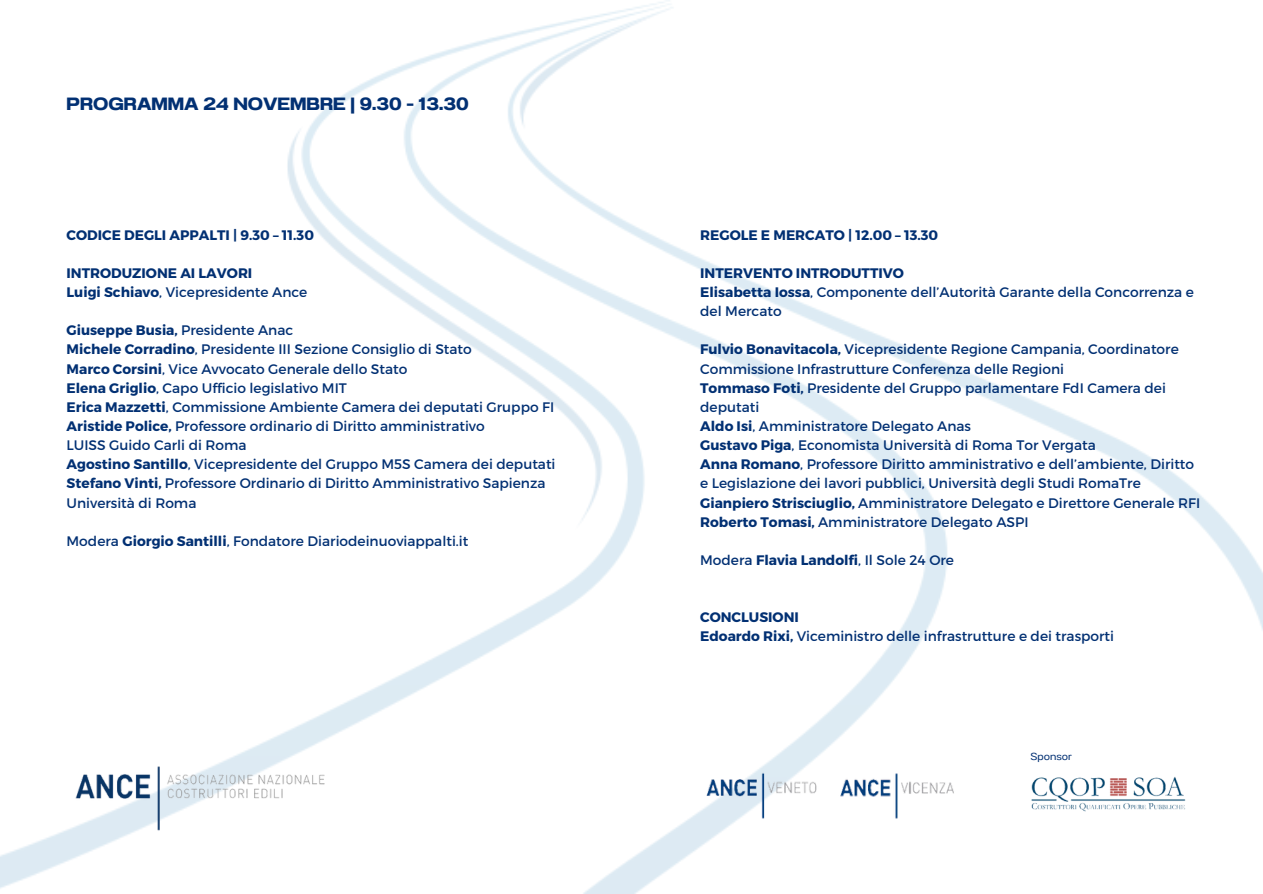
<style>
.page{position:relative;width:1263px;height:894px;background:#fff}
.page>*{position:absolute;margin:0;border:0;box-sizing:border-box;transform-origin:0 0}
.t1{font:17.7px "Anantason Bold Wd 125";color:#023073}
.t2{font:13.8px/19px "Montserrat";color:#023073}
.t3{font:700 13.8px "Montserrat";color:#023073}
.t4{font:10.2px "Anantason Wd 125";color:#023073}
.s1{font-weight:700}
.s2{font-weight:400}
</style>
<div class="page">
<img style="left:0;top:0;width:1263px;height:893px">
<img style="left:1030px;top:770px;width:157px;height:41px">
<img style="left:700px;top:771px;width:122px;height:50px">
<img style="left:836px;top:770px;width:124px;height:50px">
<img style="left:67px;top:757px;width:268px;height:78px">
<p class="t1" style="left:67px;top:93px;width:403px">PROGRAMMA 24 NOVEMBRE | 9.30 - 13.30</p>
<p class="t3" style="left:67px;top:226px;width:249px">CODICE DEGLI APPALTI | 9.30 – 11.30</p>
<p class="t3" style="left:67px;top:264px;width:187px">INTRODUZIONE AI LAVORI</p>
<p class="t2" style="left:67px;top:282px;width:242px"><span class="s1">Luigi Schiavo</span>, Vicepresidente Ance</p>
<p class="t3" style="left:67px;top:321px;width:228px">Giuseppe Busia, <span class="s2">Presidente Anac</span></p>
<p class="t2" style="left:67px;top:339px;width:407px"><span class="s1">Michele Corradino</span>, Presidente III Sezione Consiglio di Stato</p>
<p class="t2" style="left:67px;top:358px;width:342px"><span class="s1">Marco Corsini</span>, Vice Avvocato Generale dello Stato</p>
<p class="t2" style="left:67px;top:377px;width:282px"><span class="s1">Elena Griglio</span>, Capo Ufficio legislativo MIT</p>
<p class="t2" style="left:67px;top:396px;width:489px"><span class="s1">Erica Mazzetti</span>, Commissione Ambiente Camera dei deputati Gruppo FI</p>
<p class="t2" style="left:67px;top:415px;width:420px"><span class="s1">Aristide Police,</span> Professore ordinario di Diritto amministrativo</p>
<p class="t2" style="left:67px;top:435px;width:182px">LUISS Guido Carli di Roma</p>
<p class="t2" style="left:67px;top:454px;width:490px"><span class="s1">Agostino Santillo</span>, Vicepresidente del Gruppo M5S Camera dei deputati</p>
<p class="t2" style="left:67px;top:473px;width:480px"><span class="s1">Stefano Vinti,</span> Professore Ordinario di Diritto Amministrativo Sapienza<br>Università di Roma</p>
<p class="t2" style="left:67px;top:530px;width:403px">Modera <span class="s1">Giorgio Santilli</span>, Fondatore Diariodeinuoviappalti.it</p>
<p class="t3" style="left:700px;top:226px;width:239px">REGOLE E MERCATO | 12.00 – 13.30</p>
<p class="t3" style="left:700px;top:264px;width:205px">INTERVENTO INTRODUTTIVO</p>
<p class="t2" style="left:700px;top:282px;width:495px"><span class="s1">Elisabetta Iossa</span>, Componente dell’Autorità Garante della Concorrenza e del Mercato</p>
<p class="t2" style="left:700px;top:339px;width:480px"><span class="s1">Fulvio Bonavitacola,</span> Vicepresidente Regione Campania, Coordinatore<br>Commissione Infrastrutture Conferenza delle Regioni</p>
<p class="t2" style="left:700px;top:377px;width:467px"><span class="s1">Tommaso Foti,</span> Presidente del Gruppo parlamentare FdI Camera dei deputati</p>
<p class="t2" style="left:700px;top:415px;width:272px"><span class="s1">Aldo Isi</span>, Amministratore Delegato Anas</p>
<p class="t2" style="left:700px;top:435px;width:397px"><span class="s1">Gustavo Piga</span>, Economista Università di Roma Tor Vergata</p>
<p class="t2" style="left:700px;top:454px;width:495px"><span class="s1">Anna Romano</span>, Professore Diritto amministrativo e dell’ambiente, Diritto e Legislazione dei lavori pubblici, Università degli Studi RomaTre</p>
<p class="t2" style="left:700px;top:492px;width:502px"><span class="s1">Gianpiero Strisciuglio,</span> Amministratore Delegato e Direttore Generale RFI</p>
<p class="t2" style="left:700px;top:511px;width:330px"><span class="s1">Roberto Tomasi,</span> Amministratore Delegato ASPI</p>
<p class="t2" style="left:700px;top:549px;width:255px">Modera <span class="s1">Flavia Landolfi</span>, Il Sole 24 Ore</p>
<p class="t3" style="left:700px;top:608px;width:100px">CONCLUSIONI</p>
<p class="t2" style="left:700px;top:626px;width:415px"><span class="s1">Edoardo Rixi,</span> Viceministro delle infrastrutture e dei trasporti</p>
<p class="t4" style="left:1030px;top:750px;width:43px">Sponsor</p>
</div>
